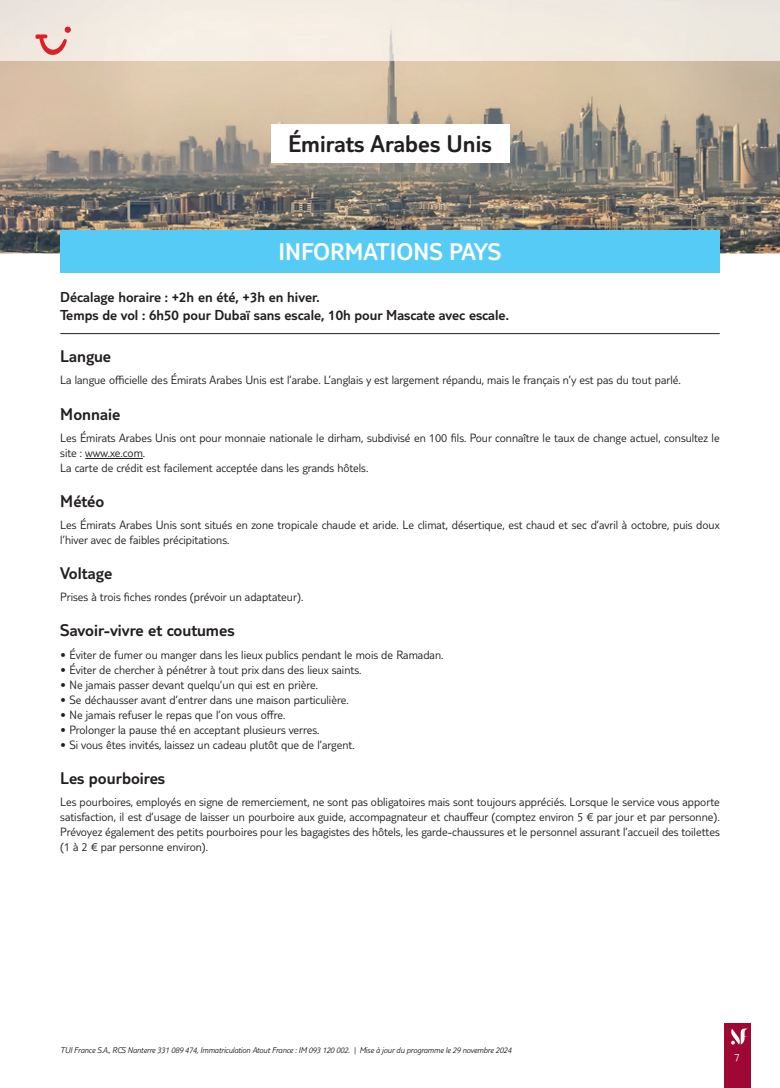
<style>
.page{position:relative;width:780px;height:1088px;background:#fff}
.page>*{position:absolute;margin:0;border:0;box-sizing:border-box;transform-origin:0 0}
.t1{font:300 25px "TUI Type";color:#231f20}
.t2{font:300 25px "TUI Type";color:#fff}
.t3{font:300 17.5px "TUI Type";color:#231f20}
.t4{font:300 15px/18px "TUI Type";color:#231f20}
.t5{font:300 12.5px/15px "TUI Type";color:#231f20}
.t6{font:300 11.25px "TUI Type";color:#fff}
.t7{font:italic 300 8.75px "TUI Type";letter-spacing:-.02em;color:#231f20}
</style>
<div class="page">
<div style="left:724px;top:1023px;width:26px;height:65px;background:#9e0832"></div>
<svg style="left:731px;top:1028px;width:17px;height:16px"></svg>
<img style="left:0;top:60px;width:780px;height:193px">
<div style="left:270px;top:124px;width:239px;height:39px;background:#fff"></div>
<hr style="left:60px;top:333px;width:659px;height:1px;background:#231f20">
<hr style="left:85px;top:458px;width:58px;height:1px;background:#231f20">
<div style="left:60px;top:230px;width:659px;height:43px;background:#56cbf5"></div>
<svg style="left:35px;top:27px;width:36px;height:33px"></svg>
<h1 class="t1" style="left:288px;top:129px;width:205px">Émirats Arabes Unis</h1>
<h1 class="t2" style="left:278px;top:237px;width:225px">INFORMATIONS PAYS</h1>
<p class="t4" style="left:60px;top:288px;width:450px">Décalage horaire : +2h en été, +3h en hiver.<br>Temps de vol : 6h50 pour Dubaï sans escale, 10h pour Mascate avec escale.</p>
<h2 class="t3" style="left:60px;top:346px;width:52px">Langue</h2>
<p class="t5" style="left:60px;top:372px;width:622px">La langue officielle des Émirats Arabes Unis est l’arabe. L’anglais y est largement répandu, mais le français n’y est pas du tout parlé.</p>
<h2 class="t3" style="left:60px;top:404px;width:62px">Monnaie</h2>
<p class="t5" style="left:60px;top:430px;width:661px">Les Émirats Arabes Unis ont pour monnaie nationale le dirham, subdivisé en 100 fils. Pour connaître le taux de change actuel, consultez le site : www.xe.com.<br>La carte de crédit est facilement acceptée dans les grands hôtels.</p>
<h2 class="t3" style="left:60px;top:491px;width:46px">Météo</h2>
<p class="t5" style="left:60px;top:517px;width:661px">Les Émirats Arabes Unis sont situés en zone tropicale chaude et aride. Le climat, désertique, est chaud et sec d’avril à octobre, puis doux l’hiver avec de faibles précipitations.</p>
<h2 class="t3" style="left:60px;top:563px;width:54px">Voltage</h2>
<p class="t5" style="left:60px;top:589px;width:244px">Prises à trois fiches rondes (prévoir un adaptateur).</p>
<h2 class="t3" style="left:60px;top:620px;width:176px">Savoir-vivre et coutumes</h2>
<p class="t5" style="left:60px;top:647px;width:384px">• Éviter de fumer ou manger dans les lieux publics pendant le mois de Ramadan.</p>
<p class="t5" style="left:60px;top:662px;width:302px">• Éviter de chercher à pénétrer à tout prix dans des lieux saints.</p>
<p class="t5" style="left:60px;top:677px;width:259px">• Ne jamais passer devant quelqu’un qui est en prière.</p>
<p class="t5" style="left:60px;top:692px;width:290px">• Se déchausser avant d’entrer dans une maison particulière.</p>
<p class="t5" style="left:60px;top:707px;width:227px">• Ne jamais refuser le repas que l’on vous offre.</p>
<p class="t5" style="left:60px;top:722px;width:261px">• Prolonger la pause thé en acceptant plusieurs verres.</p>
<p class="t5" style="left:60px;top:737px;width:296px">• Si vous êtes invités, laissez un cadeau plutôt que de l’argent.</p>
<h2 class="t3" style="left:60px;top:768px;width:106px">Les pourboires</h2>
<p class="t5" style="left:60px;top:794px;width:661px;text-align:justify">Les pourboires, employés en signe de remerciement, ne sont pas obligatoires mais sont toujours appréciés. Lorsque le service vous apporte satisfaction, il est d’usage de laisser un pourboire aux guide, accompagnateur et chauffeur (comptez environ 5 € par jour et par personne).<br>Prévoyez également des petits pourboires pour les bagagistes des hôtels, les garde-chaussures et le personnel assurant l’accueil des toilettes (1 à 2 € par personne environ).</p>
<p class="t7" style="left:60px;top:1045px;width:452px">TUI France S.A., RCS Nanterre 331 089 474, Immatriculation Atout France : IM 093 120 002. | Mise à jour du programme le 29 novembre 2024</p>
<p class="t6" style="left:734px;top:1050px;width:7px">7</p>
</div>
